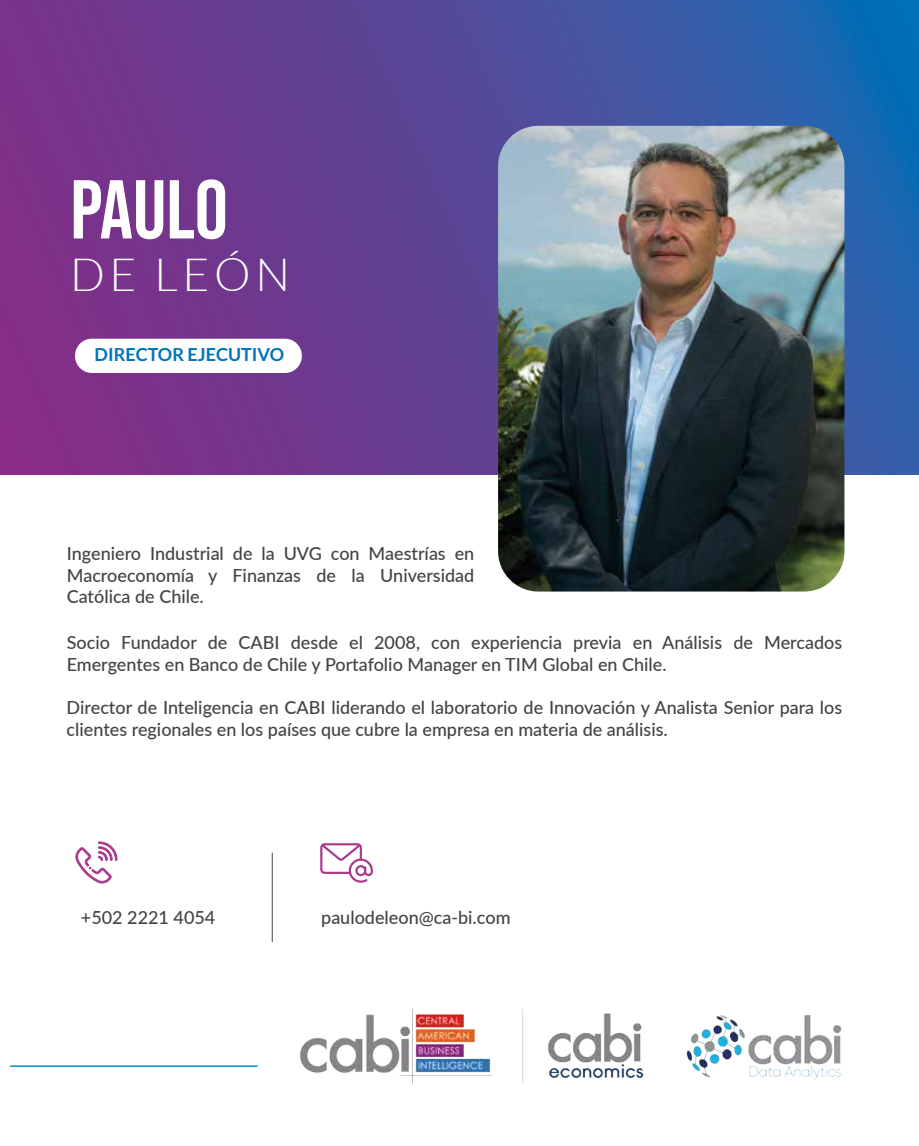
<style>
.page{position:relative;width:919px;height:1146px;background:#fff}
.page>*{position:absolute;margin:0;border:0;box-sizing:border-box;transform-origin:0 0}
.t1{font:83.1px "Bebas Neue";letter-spacing:-.005em;color:#fff}
.t2{font:300 45.9px "Lato";letter-spacing:.1em;color:#fff}
.t3{font:500 18px/21.6px "Lato";color:#454345}
.t4{font:700 18px "Lato";color:#0074bb}
</style>
<div class="page">
<svg style="left:0;top:0;width:918px;height:474px;background:#5c4395"></svg>
<div style="left:75px;top:338px;width:227px;height:35px;background:#fff;border-radius:17px"></div>
<hr style="left:272px;top:852px;width:1px;height:89px;background:#454345">
<svg style="left:75px;top:841px;width:43px;height:42px"></svg>
<svg style="left:320px;top:843px;width:53px;height:39px"></svg>
<hr style="left:10px;top:1064px;width:247px;height:2px;background:#008dce">
<img style="left:300px;top:1008px;width:344px;height:76px">
<img style="left:686px;top:1015px;width:156px;height:65px">
<img style="left:498px;top:126px;width:346px;height:465px">
<h1 class="t1" style="left:70px;top:162px;width:159px">PAULO</h1>
<h2 class="t2" style="left:70px;top:250px;width:221px">DE LEÓN</h2>
<p class="t4" style="left:95px;top:344px;width:191px">DIRECTOR EJECUTIVO</p>
<p class="t3" style="left:67px;top:542px;width:409px;text-align:justify">Ingeniero Industrial de la UVG con Maestrías en Macroeconomía y Finanzas de la Universidad Católica de Chile.</p>
<p class="t3" style="left:67px;top:631px;width:777px">Socio Fundador de CABI desde el 2008, con experiencia previa en Análisis de Mercados<br>Emergentes en Banco de Chile y Portafolio Manager en TIM Global en Chile.</p>
<p class="t3" style="left:67px;top:695px;width:777px">Director de Inteligencia en CABI liderando el laboratorio de Innovación y Analista Senior para los clientes regionales en los países que cubre la empresa en materia de análisis.</p>
<p class="t3" style="left:81px;top:905px;width:136px">+502 2221 4054</p>
<p class="t3" style="left:321px;top:905px;width:191px">paulodeleon@ca-bi.com</p>
</div>
